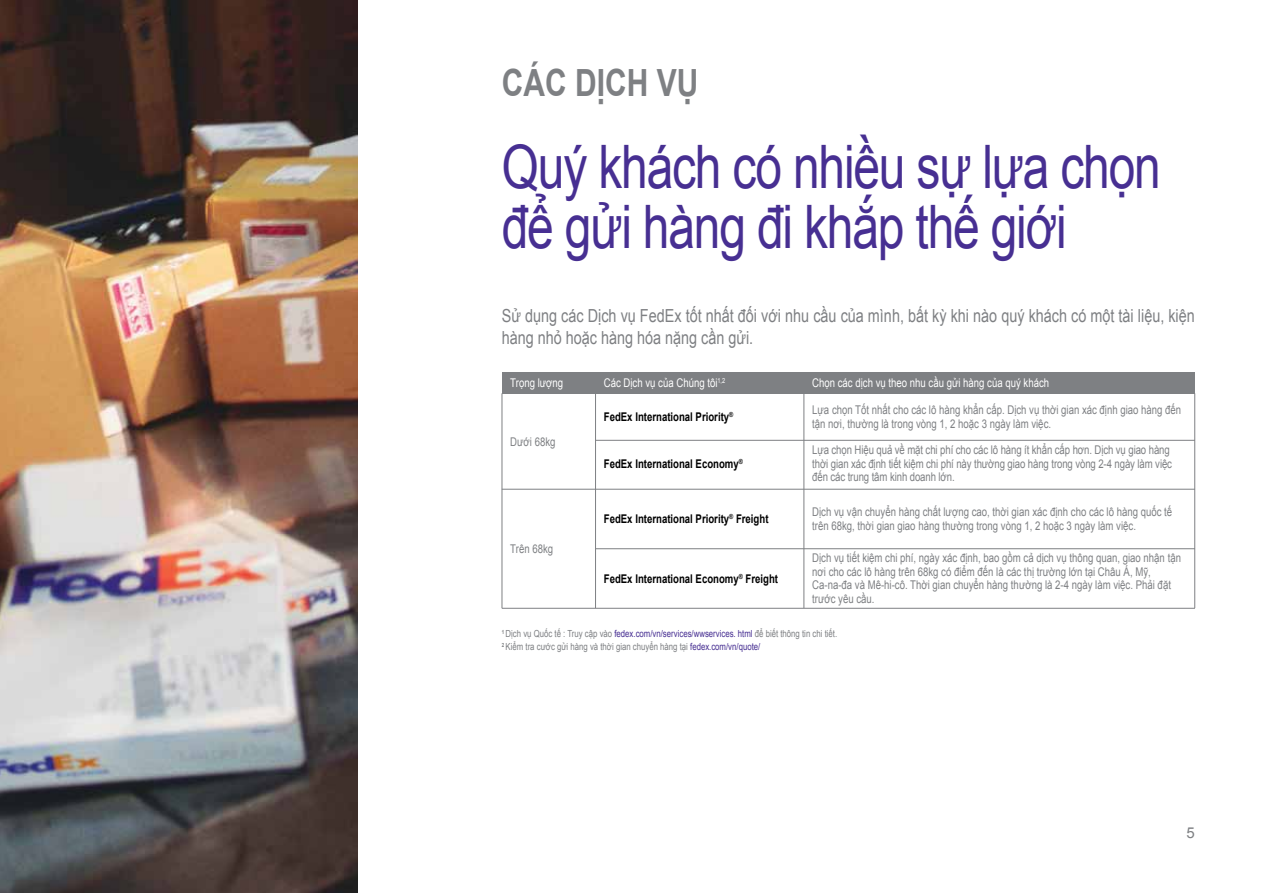
<style>
.page{position:relative;width:1263px;height:893px;background:#fff}
.page>*{position:absolute;margin:0;border:0;box-sizing:border-box;transform-origin:0 0}
.t1{font:60px/60px "Arial";letter-spacing:-.025em;color:#472f92;scale:.8 1}
.t2{font:700 37.5px "Arial";color:#7e8083;scale:.8 1}
.t3{font:18px/22.5px "Arial";color:#7e8083;scale:.8 1}
.t4{font:15px "Arial";color:#7e8083}
.t5{font:12px/13.5px "Arial";color:#7e8083;scale:.8 1}
.t6{font:700 12px "Arial";color:#000;scale:.8 1}
.t7{font:12px "Arial";color:#fff;scale:.8 1}
.t8{font:9.75px/13.5px "Arial";color:#7e8083;scale:.8 1}
.s1{color:#472f92}
</style>
<div class="page">
<div style="left:502px;top:372px;width:115px;height:21px;background:#7e8083"></div>
<div style="left:595px;top:372px;width:209px;height:21px;background:#7e8083"></div>
<div style="left:804px;top:372px;width:391px;height:21px;background:#7e8083"></div>
<hr style="left:502px;top:608px;width:693px;height:1px;background:#7e8083">
<hr style="left:595px;top:548px;width:600px;height:1px;background:#7e8083">
<hr style="left:595px;top:440px;width:600px;height:1px;background:#7e8083">
<hr style="left:502px;top:489px;width:693px;height:1px;background:#7e8083">
<hr style="left:502px;top:393px;width:1px;height:215px;background:#7e8083">
<hr style="left:595px;top:393px;width:1px;height:215px;background:#7e8083">
<hr style="left:804px;top:393px;width:1px;height:215px;background:#7e8083">
<hr style="left:1194px;top:393px;width:1px;height:215px;background:#7e8083">
<img style="left:0;top:0;width:357px;height:893px">
<h2 class="t2" style="left:502px;top:58px;width:27px">CÁC</h2>
<h2 class="t2" style="left:575px;top:58px;width:23px">DỊCH</h2>
<h2 class="t2" style="left:657px;top:58px;width:26px">VỤ</h2>
<h1 class="t1" style="left:502px;top:137px;width:825px">Quý khách có nhiều sự lựa chọn để gửi hàng đi khắp thế giới</h1>
<h3 class="t3" style="left:502px;top:304px;width:868px">Sử dụng các Dịch vụ FedEx tốt nhất đối với nhu cầu của mình, bất kỳ khi nào quý khách có một tài liệu, kiện hàng nhỏ hoặc hàng hóa nặng cần gửi.</h3>
<p class="t7" style="left:510px;top:375px;width:68px">Trọng lượng</p>
<p class="t7" style="left:604px;top:375px;width:153px">Các Dịch vụ của Chúng tôi<sup>1,2</sup></p>
<p class="t6" style="left:604px;top:409px;width:163px">FedEx International Priority<sup>®</sup></p>
<p class="t6" style="left:604px;top:456px;width:175px">FedEx International Economy<sup>®</sup></p>
<p class="t5" style="left:510px;top:435px;width:58px">Dưới 68kg</p>
<p class="t5" style="left:510px;top:542px;width:55px">Trên 68kg</p>
<p class="t6" style="left:604px;top:511px;width:207px">FedEx International Priority<sup>®</sup> Freight</p>
<p class="t6" style="left:604px;top:570px;width:219px">FedEx International Economy<sup>®</sup> Freight</p>
<p class="t7" style="left:812px;top:375px;width:298px">Chọn các dịch vụ theo nhu cầu gửi hàng của quý khách</p>
<p class="t5" style="left:812px;top:404px;width:463px">Lựa chọn Tốt nhất cho các lô hàng khẩn cấp. Dịch vụ thời gian xác định giao hàng đến tận nơi, thường là trong vòng 1, 2 hoặc 3 ngày làm việc.</p>
<p class="t5" style="left:812px;top:444px;width:451px">Lựa chọn Hiệu quả về mặt chi phí cho các lô hàng ít khẩn cấp hơn. Dịch vụ giao hàng thời gian xác định tiết kiệm chi phí này thường giao hàng trong vòng 2-4 ngày làm việc đến các trung tâm kinh doanh lớn.</p>
<p class="t5" style="left:812px;top:506px;width:452px">Dịch vụ vận chuyển hàng chất lượng cao, thời gian xác định cho các lô hàng quốc tế trên 68kg, thời gian giao hàng thường trong vòng 1, 2 hoặc 3 ngày làm việc.</p>
<p class="t5" style="left:812px;top:552px;width:462px">Dịch vụ tiết kiệm chi phí, ngày xác định, bao gồm cả dịch vụ thông quan, giao nhận tận nơi cho các lô hàng trên 68kg có điểm đến là các thị trường lớn tại Châu Á, Mỹ, Ca-na-đa và Mê-hi-cô. Thời gian chuyển hàng thường là 2-4 ngày làm việc. Phải đặt trước yêu cầu.</p>
<p class="t8" style="left:502px;top:627px;width:421px"><sup>1</sup> Dịch vụ Quốc tế : Truy cập vào <span class="s1">fedex.com/vn/services/wwservices. html</span> để biết thông tin chi tiết.<br><sup>2</sup> Kiểm tra cước gửi hàng và thời gian chuyển hàng tại <span class="s1">fedex.com/vn/quote/</span></p>
<p class="t4" style="left:1186px;top:823px;width:10px">5</p>
</div>
